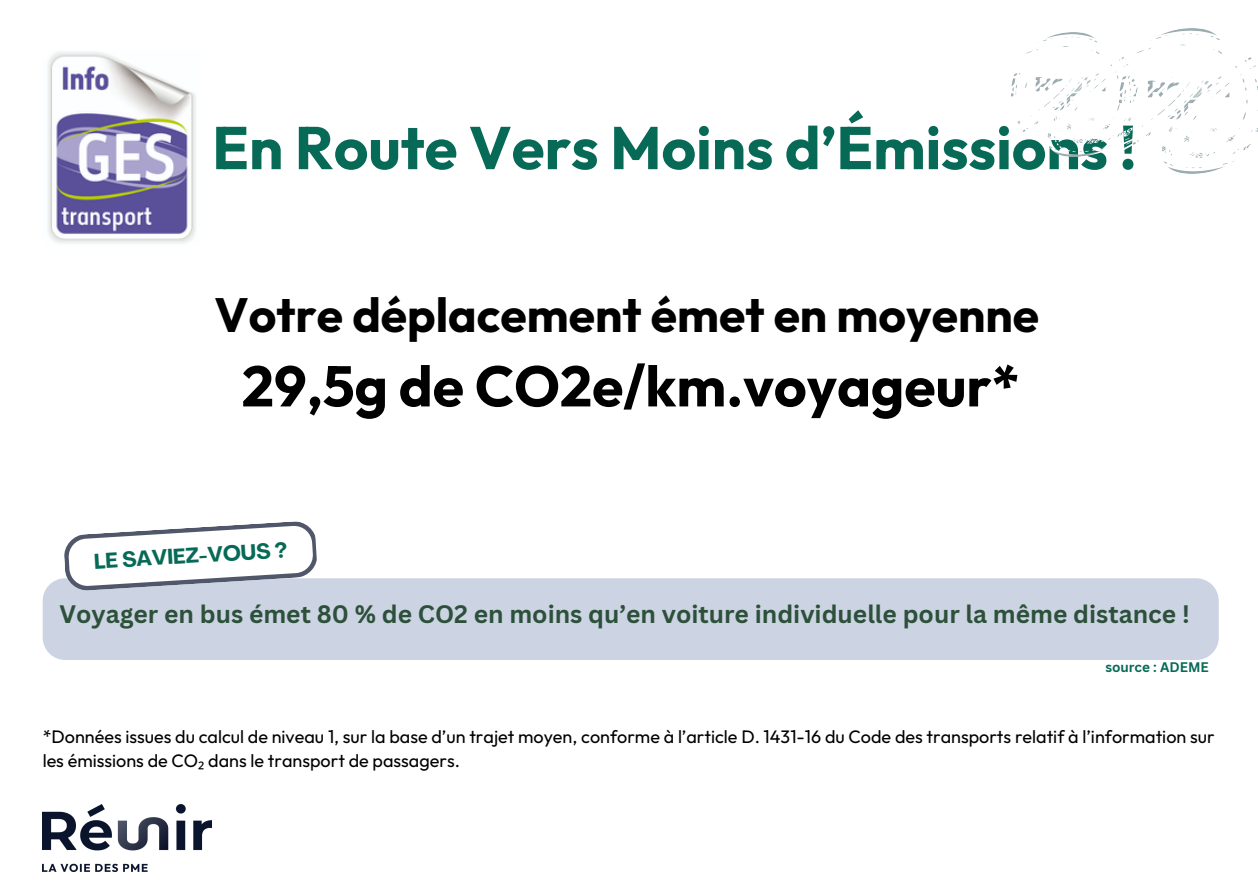
<style>
.page{position:relative;width:1258px;height:894px;background:#fff}
.page>*{position:absolute;margin:0;border:0;box-sizing:border-box;transform-origin:0 0}
.t1{font:700 60px "Outfit";color:#076a57}
.t2{font:700 57px "Outfit";color:#000}
.t3{font:700 48px "Outfit";color:#000}
.t4{font:700 24.6px "Canva Sans";color:#2c503a}
.t5{font:700 21px "Agrandir";color:#076a57}
.t6{font:18px/24px "Outfit";color:#000}
.t7{font:700 13.5px "Canva Sans";color:#076a57}
.s1{font-family:"Noto Sans"}
</style>
<div class="page">
<img style="left:43px;top:804px;width:168px;height:67px">
<div style="left:43px;top:578px;width:1175px;height:81px;background:#ccd3e2;border-radius:23px"></div>
<svg style="left:63px;top:521px;width:255px;height:70px"></svg>
<img style="left:48px;top:52px;width:148px;height:191px">
<img style="left:1011px;top:32px;width:109px;height:124px">
<img style="left:1120px;top:29px;width:138px;height:145px">
<h2 class="t1" style="left:212px;top:109px;width:926px">En Route Vers Moins d’Émissions !</h2>
<p class="t3" style="left:215px;top:284px;width:826px">Votre déplacement émet en moyenne</p>
<p class="t2" style="left:242px;top:349px;width:779px">29,5g de CO2e/km.voyageur*</p>
<h4 class="t5" style="left:93px;top:554px;width:195px;rotate:-4deg">LE SAVIEZ-VOUS ?</h4>
<h1 class="t4" style="left:60px;top:596px;width:1131px">Voyager en bus émet 80 % de CO2 en moins qu’en voiture individuelle pour la même distance !</h1>
<h3 class="t7" style="left:1105px;top:657px;width:105px">source : ADEME</h3>
<p class="t6" style="left:43px;top:723px;width:1173px">*Données issues du calcul de niveau 1, sur la base d’un trajet moyen, conforme à l’article D. 1431-16 du Code des transports relatif à l’information sur les émissions de CO<span class="s1">₂</span> dans le transport de passagers.</p>
</div>
